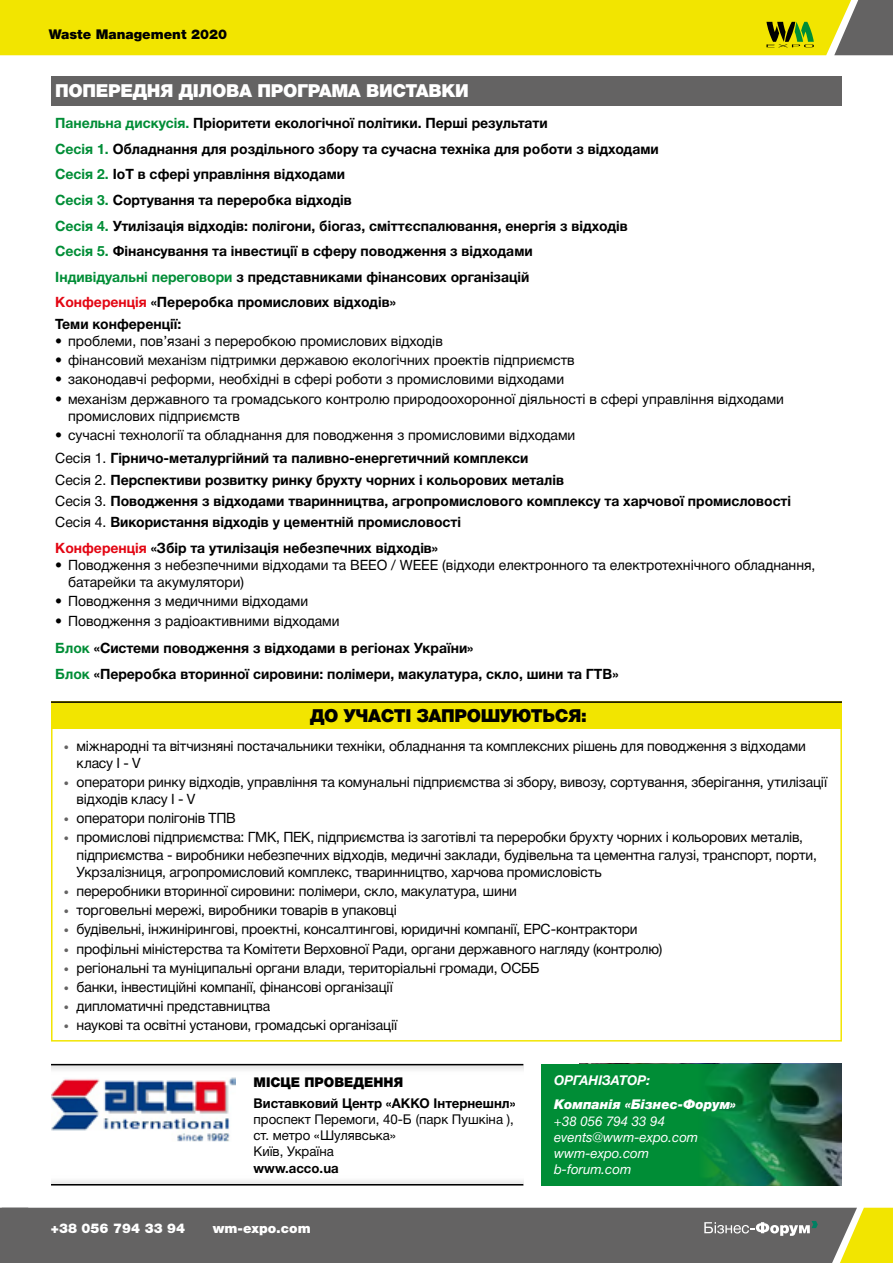
<style>
.page{position:relative;width:893px;height:1263px;background:#fff}
.page>*{position:absolute;margin:0;border:0;box-sizing:border-box;transform-origin:0 0}
.t1{font:900 18px "Helvetica Neue Cyr";letter-spacing:-.02em;color:#fff}
.t2{font:900 18px "Helvetica Neue Cyr";letter-spacing:-.02em;color:#000}
.t3{font:14.25px/17.1px "Helvetica Neue Cyr";letter-spacing:-.01em;color:#000}
.t4{font:700 14.25px/25.7px "Helvetica Neue Cyr";color:#000}
.t5{font:13.5px/16.2px "Helvetica Neue Cyr";color:#000}
.t6{font:italic 13.5px/16.2px "Helvetica Neue Cyr";color:#fff}
.t7{font:700 13.5px "Helvetica Neue Cyr";color:#000}
.t8{font:900 13.5px "Helvetica Neue Cyr";color:#000}
.t9{font:900 13.5px "Helvetica Neue Cyr";color:#fff}
.t10{font:italic 900 13.5px "Helvetica Neue Cyr";color:#fff}
.t11{font:italic 700 13.5px "Helvetica Neue Cyr";color:#fff}
.s1{color:#008d36}
.s2{color:#e30613}
.s3{font-weight:700}
.s4{font-weight:400}
.s5{font-weight:700;font-size:10.5px;color:#646363}
</style>
<div class="page">
<div style="left:851px;top:0;width:42px;height:55px;background:#646363"></div>
<div style="left:0;top:0;width:851px;height:55px;background:#f2e500"></div>
<svg style="left:766px;top:22px;width:48px;height:25px"></svg>
<div style="left:0;top:1208px;width:840px;height:55px;background:#646363"></div>
<svg style="left:840px;top:1208px;width:53px;height:55px;background:#e4d928"></svg>
<svg style="left:704px;top:1221px;width:114px;height:15px"></svg>
<div style="left:51px;top:77px;width:791px;height:29px;background:#646363"></div>
<div style="left:51px;top:701px;width:791px;height:28px;background:#f2e500"></div>
<div style="left:51px;top:710px;width:791px;height:331px;border:2px solid #f2e500"></div>
<hr style="left:51px;top:701px;width:791px;height:2px;background:#000">
<svg style="left:51px;top:1065px;width:472px;height:5px;fill:#ececec"></svg>
<hr style="left:51px;top:1064px;width:472px;height:1px;background:#000">
<div style="left:51px;top:1175px;width:472px;height:10px;background:#f6f6f6"></div>
<hr style="left:51px;top:1184px;width:472px;height:1px;background:#000">
<img style="left:51px;top:1078px;width:185px;height:63px">
<svg style="left:541px;top:1064px;width:301px;height:121px;background:#0c7e3c"></svg>
<p class="t8" style="left:49px;top:27px;width:180px">Waste Management 2020</p>
<p class="t1" style="left:55px;top:80px;width:415px">ПОПЕРЕДНЯ ДІЛОВА ПРОГРАМА ВИСТАВКИ</p>
<p class="t4" style="left:55px;top:110px;width:605px"><span class="s1">Панельна дискусія.</span> Пріоритети екологічної політики. Перші результати<br><span class="s1">Сесія 1.</span> Обладнання для роздільного збору та сучасна техніка для роботи з відходами <span class="s1">Сесія 2.</span> IoT в сфері управління відходами<br><span class="s1">Сесія 3.</span> Сортування та переробка відходів<br><span class="s1">Сесія 4.</span> Утилізація відходів: полігони, біогаз, сміттєспалювання, енергія з відходів <span class="s1">Сесія 5.</span> Фінансування та інвестиції в сферу поводження з відходами<br><span class="s1">Індивідуальні переговори</span> з представниками фінансових організацій<br><span class="s2">Конференція</span> «Переробка промислових відходів»</p>
<p class="t4" style="left:55px;top:311px;width:127px">Теми конференції:</p>
<p class="t3" style="left:55px;top:332px;width:389px">• проблеми, пов’язані з переробкою промислових відходів</p>
<p class="t3" style="left:55px;top:352px;width:521px">• фінансовий механізм підтримки державою екологічних проектів підприємств</p>
<p class="t3" style="left:55px;top:371px;width:510px">• законодавчі реформи, необхідні в сфері роботи з промисловими відходами</p>
<p class="t3" style="left:68px;top:390px;width:717px;text-indent:-13px">• механізм державного та громадського контролю природоохоронної діяльності в сфері управління відходами промислових підприємств</p>
<p class="t3" style="left:55px;top:423px;width:522px;line-height:23.5px">• сучасні технології та обладнання для поводження з промисловими відходами<br>Сесія 1. <span class="s3">Гірничо-металургійний та паливно-енергетичний комплекси</span></p>
<p class="t4" style="left:55px;top:469px;width:737px;line-height:21.3px"><span class="s4">Сесія 2.</span> Перспективи розвитку ринку брухту чорних і кольорових металів<br><span class="s4">Сесія 3.</span> Поводження з відходами тваринництва, агропромислового комплексу та харчової промисловості<br><span class="s4">Сесія 4.</span> Використання відходів у цементній промисловості</p>
<p class="t4" style="left:55px;top:535px;width:384px"><span class="s2">Конференція</span> «Збір та утилізація небезпечних відходів»</p>
<p class="t3" style="left:68px;top:557px;width:749px;text-indent:-13px">• Поводження з небезпечними відходами та ВЕЕО / WEEE (відходи електронного та електротехнічного обладнання, батарейки та акумулятори)</p>
<p class="t3" style="left:55px;top:593px;width:254px">• Поводження з медичними відходами</p>
<p class="t4" style="left:55px;top:607px;width:420px;line-height:27.8px"><span class="s4">• Поводження з радіоактивними відходами<br></span><span class="s1">Блок</span> «Системи поводження з відходами в регіонах України»</p>
<p class="t4" style="left:55px;top:661px;width:565px"><span class="s1">Блок</span> «Переробка вторинної сировини: полімери, макулатура, скло, шини та ГТВ»</p>
<p class="t2" style="left:310px;top:705px;width:278px">ДО УЧАСТІ ЗАПРОШУЮТЬСЯ:</p>
<p class="t3" style="left:77px;top:737px;width:731px;text-indent:-13px"><span class="s5">•</span> міжнародні та вітчизняні постачальники техніки, обладнання та комплексних рішень для поводження з відходами класу I - V</p>
<p class="t3" style="left:77px;top:773px;width:752px;text-indent:-13px"><span class="s5">•</span> оператори ринку відходів, управління та комунальні підприємства зі збору, вивозу, сортування, зберігання, утилізації відходів класу I - V</p>
<p class="t3" style="left:64px;top:810px;width:173px"><span class="s5">•</span> оператори полігонів ТПВ</p>
<p class="t3" style="left:77px;top:829px;width:742px;text-indent:-13px"><span class="s5">•</span> промислові підприємства: ГМК, ПЕК, підприємства із заготівлі та переробки брухту чорних і кольорових металів, підприємства - виробники небезпечних відходів, медичні заклади, будівельна та цементна галузі, транспорт, порти,<br>Укрзалізниця, агропромисловий комплекс, тваринництво, харчова промисловість</p>
<p class="t3" style="left:64px;top:882px;width:455px"><span class="s5">•</span> переробники вторинної сировини: полімери, скло, макулатура, шини</p>
<p class="t3" style="left:64px;top:902px;width:334px"><span class="s5">•</span> торговельні мережі, виробники товарів в упаковці</p>
<p class="t3" style="left:64px;top:921px;width:575px"><span class="s5">•</span> будівельні, інжинірингові, проектні, консалтингові, юридичні компанії, EPC-контрактори</p>
<p class="t3" style="left:64px;top:940px;width:600px"><span class="s5">•</span> профільні міністерства та Комітети Верховної Ради, органи державного нагляду (контролю)</p>
<p class="t3" style="left:64px;top:959px;width:477px"><span class="s5">•</span> регіональні та муніципальні органи влади, територіальні громади, ОСББ</p>
<p class="t3" style="left:64px;top:978px;width:330px"><span class="s5">•</span> банки, інвестиційні компанії, фінансові організації</p>
<p class="t3" style="left:64px;top:998px;width:208px"><span class="s5">•</span> дипломатичні представництва</p>
<p class="t3" style="left:64px;top:1017px;width:335px"><span class="s5">•</span> наукові та освітні установи, громадські організації</p>
<p class="t8" style="left:254px;top:1075px;width:151px">МІСЦЕ ПРОВЕДЕННЯ</p>
<p class="t7" style="left:254px;top:1095px;width:264px">Виставковий Центр «АККО Інтернешнл»</p>
<p class="t5" style="left:254px;top:1111px;width:262px">проспект Перемоги, 40-Б (парк Пушкіна ), ст. метро «Шулявська»<br>Kиїв, Україна</p>
<p class="t7" style="left:254px;top:1160px;width:87px">www.acco.ua</p>
<p class="t9" style="left:51px;top:1221px;width:136px">+38 056 794 33 94</p>
<p class="t9" style="left:213px;top:1221px;width:99px">wm-expo.com</p>
<p class="t11" style="left:554px;top:1072px;width:97px">ОРГАНІЗАТОР:</p>
<p class="t10" style="left:554px;top:1097px;width:184px">Компанія «Бізнес-Форум»</p>
<p class="t6" style="left:554px;top:1113px;width:146px">+38 056 794 33 94 events@wwm-expo.com wwm-expo.com b-forum.com</p>
</div>
